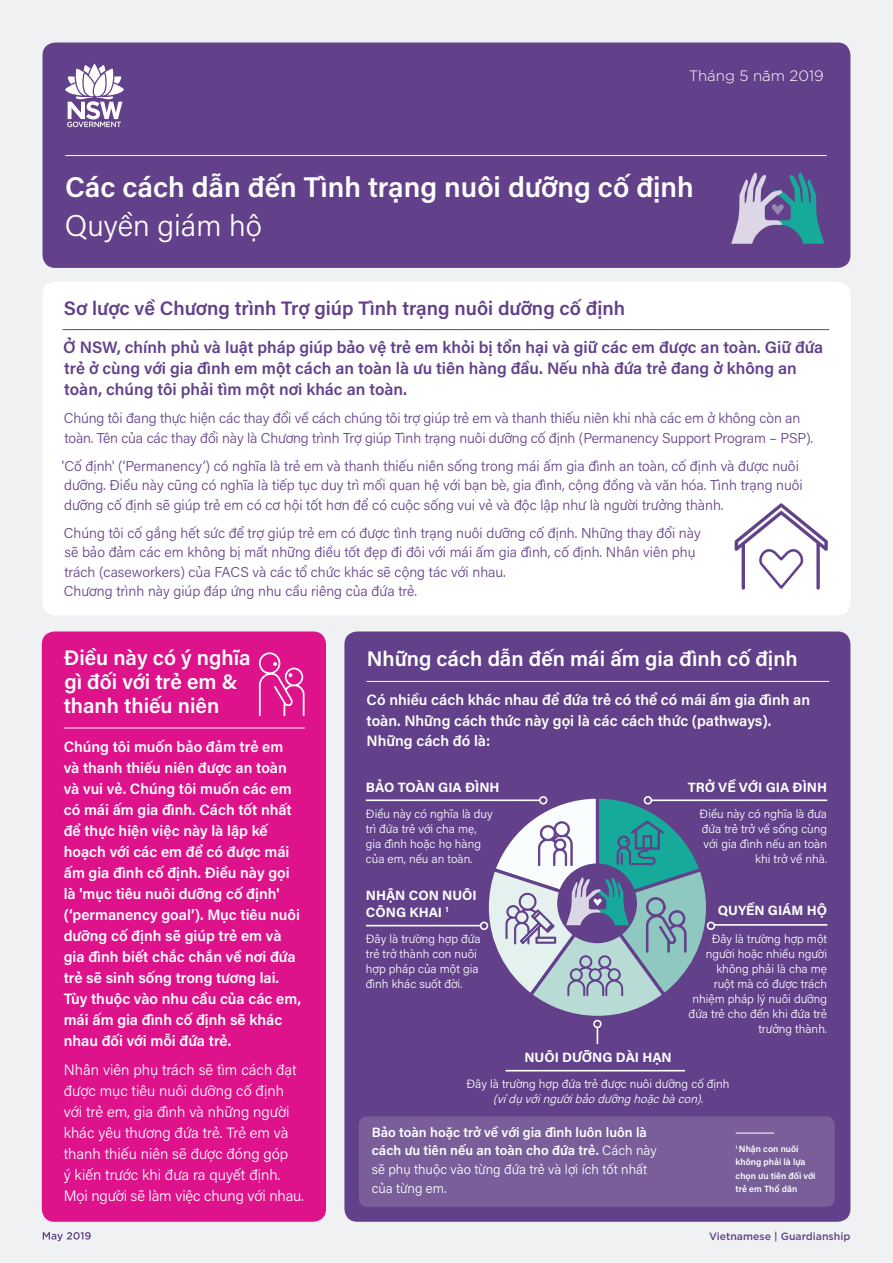
<style>
.page{position:relative;width:893px;height:1263px;background:#f0f1f2}
.page>*{position:absolute;margin:0;border:0;box-sizing:border-box;transform-origin:0 0}
.Doc_Subheading{font:300 30px "Acumin Pro";color:#fff}
.Doc_Heading{font:600 28.5px "Acumin Pro";color:#fff}
.Box_Subheading{font:600 21px/24px "Acumin Pro";color:#fff}
.Pullout_Intro_copy{font:600 19.5px "Acumin Pro";color:#62418a}
.Pullout_Intro_copy-2{font:600 16.5px/21px "Acumin Pro";color:#62418a}
.Body_Copy{font:600 15px/21px "Acumin Pro";color:#fff}
.Body_Copy-2{font:300 15px/21px "Acumin Pro";color:#fff}
.t1{font:300 15px "Gotham";color:#fff}
.Pullout_Intro_copy-3{font:300 14.25px/19.5px "Acumin Pro";color:#62418a}
.Body_Copy-3{font:600 13.5px/18.8px "Acumin Pro";color:#fff}
.Body_Copy-4{font:700 13.5px/16.5px "Acumin Pro";color:#fff}
.Body_Copy-5{font:300 12px/15px "Acumin Pro";color:#fff}
.t2{font:500 10.5px "Gotham";color:#62418a}
.t3{font:600 9px/13.5px "Acumin Pro";color:#fff}
.s1{font-style:italic}
.s2{font-weight:300}
</style>
<div class="page">
<div style="left:43px;top:282px;width:807px;height:333px;background:#fff;border-radius:13px"></div>
<div style="left:42px;top:631px;width:284px;height:591px;background:#de128a;border-radius:13px"></div>
<div style="left:344px;top:631px;width:506px;height:591px;background:#62418a;border-radius:13px"></div>
<hr style="left:64px;top:728px;width:241px;height:1px;background:#fff">
<hr style="left:367px;top:681px;width:462px;height:1px;background:#fff">
<svg style="left:735px;top:503px;width:93px;height:87px"></svg>
<svg style="left:258px;top:652px;width:47px;height:64px"></svg>
<div style="left:359px;top:1116px;width:476px;height:91px;background:#795e9a;border-radius:9px"></div>
<hr style="left:63px;top:329px;width:766px;height:1px;background:#62418a">
<svg style="left:365px;top:799px;width:463px;height:273px"></svg>
<hr style="left:648px;top:799px;width:179px;height:2px;background:#fff">
<hr style="left:506px;top:1070px;width:179px;height:1px;background:#fff">
<hr style="left:711px;top:924px;width:116px;height:2px;background:#fff">
<hr style="left:366px;top:799px;width:177px;height:2px;background:#fff">
<hr style="left:366px;top:925px;width:121px;height:1px;background:#fff">
<div style="left:481px;top:922px;width:6px;height:7px;background:#62418a;border-radius:50%"></div>
<div style="left:480px;top:921px;width:8px;height:9px;border:2px solid #fff;border-radius:50%"></div>
<svg style="left:484px;top:796px;width:233px;height:248px"></svg>
<hr style="left:736px;top:1133px;width:38px;height:1px;background:#fffeff">
<div style="left:43px;top:43px;width:807px;height:225px;background:#62418a;border-radius:13px"></div>
<hr style="left:65px;top:155px;width:761px;height:1px;background:#fff">
<svg style="left:731px;top:172px;width:93px;height:72px"></svg>
<svg style="left:43px;top:1232px;width:48px;height:9px"></svg>
<svg style="left:65px;top:64px;width:59px;height:63px"></svg>
<p class="t1" style="left:689px;top:66px;width:137px">Tháng 5 năm 2019</p>
<p class="Doc_Heading" style="left:65px;top:167px;width:630px">Các cách dẫn đến Tình trạng nuôi dưỡng cố định</p>
<p class="Doc_Subheading" style="left:65px;top:204px;width:199px">Quyền giám hộ</p>
<p class="Pullout_Intro_copy" style="left:64px;top:295px;width:563px">Sơ lược về Chương trình Trợ giúp Tình trạng nuôi dưỡng cố định</p>
<p class="Pullout_Intro_copy-2" style="left:63px;top:336px;width:761px">Ở NSW, chính phủ và luật pháp giúp bảo vệ trẻ em khỏi bị tổn hại và giữ các em được an toàn. Giữ đứa trẻ ở cùng với gia đình em một cách an toàn là ưu tiên hàng đầu. Nếu nhà đứa trẻ đang ở không an toàn, chúng tôi phải tìm một nơi khác an toàn.</p>
<p class="Pullout_Intro_copy-3" style="left:64px;top:408px;width:751px">Chúng tôi đang thực hiện các thay đổi về cách chúng tôi trợ giúp trẻ em và thanh thiếu niên khi nhà các em ở không còn an toàn. Tên của các thay đổi này là Chương trình Trợ giúp Tình trạng nuôi dưỡng cố định (Permanency Support Program – PSP).</p>
<p class="Pullout_Intro_copy-3" style="left:62px;top:456px;width:742px">'Cố định' (‘Permanency’) có nghĩa là trẻ em và thanh thiếu niên sống trong mái ấm gia đình an toàn, cố định và được nuôi dưỡng. Điều này cũng có nghĩa là tiếp tục duy trì mối quan hệ với bạn bè, gia đình, cộng đồng và văn hóa. Tình trạng nuôi dưỡng cố định sẽ giúp trẻ em có cơ hội tốt hơn để có cuộc sống vui vẻ và độc lập như là người trưởng thành.</p>
<p class="Pullout_Intro_copy-3" style="left:64px;top:523px;width:638px">Chúng tôi cố gắng hết sức để trợ giúp trẻ em có được tình trạng nuôi dưỡng cố định. Những thay đổi này sẽ bảo đảm các em không bị mất những điều tốt đẹp đi đôi với mái ấm gia đình, cố định. Nhân viên phụ trách (caseworkers) của FACS và các tổ chức khác sẽ cộng tác với nhau.<br>Chương trình này giúp đáp ứng nhu cầu riêng của đứa trẻ.</p>
<p class="Box_Subheading" style="left:64px;top:645px;width:188px">Điều này có ý nghĩa gì đối với trẻ em &amp; thanh thiếu niên</p>
<p class="Box_Subheading" style="left:367px;top:645px;width:432px">Những cách dẫn đến mái ấm gia đình cố định</p>
<p class="Body_Copy" style="left:367px;top:689px;width:445px;line-height:20.2px">Có nhiều cách khác nhau để đứa trẻ có thể có mái ấm gia đình an toàn. Những cách thức này gọi là các cách thức (pathways).</p>
<p class="Body_Copy" style="left:367px;top:729px;width:125px">Những cách đó là:</p>
<p class="Body_Copy" style="left:64px;top:735px;width:239px">Chúng tôi muốn bảo đảm trẻ em và thanh thiếu niên được an toàn và vui vẻ. Chúng tôi muốn các em có mái ấm gia đình. Cách tốt nhất để thực hiện việc này là lập kế hoạch với các em để có được mái ấm gia đình cố định. Điều này gọi là 'mục tiêu nuôi dưỡng cố định' (‘permanency goal’). Mục tiêu nuôi dưỡng cố định sẽ giúp trẻ em và gia đình biết chắc chắn về nơi đứa trẻ sẽ sinh sống trong tương lai.<br>Tùy thuộc vào nhu cầu của các em, mái ấm gia đình cố định sẽ khác nhau đối với mỗi đứa trẻ.</p>
<p class="Body_Copy-2" style="left:64px;top:1059px;width:242px">Nhân viên phụ trách sẽ tìm cách đạt được mục tiêu nuôi dưỡng cố định với trẻ em, gia đình và những người khác yêu thương đứa trẻ. Trẻ em và thanh thiếu niên sẽ được đóng góp<br>ý kiến trước khi đưa ra quyết định.<br>Mọi người sẽ làm việc chung với nhau.</p>
<p class="Body_Copy-4" style="left:688px;top:779px;width:141px">TRỞ VỀ VỚI GIA ĐÌNH</p>
<p class="Body_Copy-4" style="left:366px;top:779px;width:135px">BẢO TOÀN GIA ĐÌNH</p>
<p class="Body_Copy-5" style="left:366px;top:806px;width:128px">Điều này có nghĩa là duy trì đứa trẻ với cha mẹ, gia đình hoặc họ hàng của em, nếu an toàn.</p>
<p class="Body_Copy-5" style="left:700px;top:806px;width:129px;text-align:right">Điều này có nghĩa là đưa đứa trẻ trở về sống cùng với gia đình nếu an toàn khi trở về nhà.</p>
<p class="Body_Copy-4" style="left:366px;top:887px;width:112px">NHẬN CON NUÔI<br>CÔNG KHAI <sup>1</sup></p>
<p class="Body_Copy-4" style="left:718px;top:902px;width:111px">QUYỀN GIÁM HỘ</p>
<p class="Body_Copy-5" style="left:366px;top:930px;width:116px">Đây là trường hợp đứa trẻ trở thành con nuôi hợp pháp của một gia đình khác suốt đời.</p>
<p class="Body_Copy-5" style="left:689px;top:930px;width:140px;text-align:right">Đây là trường hợp một người hoặc nhiều người không phải là cha mẹ<br>ruột mà có được trách nhiệm pháp lý nuôi dưỡng đứa trẻ cho đến khi đứa trẻ trưởng thành.</p>
<p class="Body_Copy-4" style="left:524px;top:1048px;width:149px">NUÔI DƯỠNG DÀI HẠN</p>
<p class="Body_Copy-5" style="left:467px;top:1075px;width:265px;text-align:center">Đây là trường hợp đứa trẻ được nuôi dưỡng cố định <span class="s1">(ví dụvớingườibảodưỡnghoặcbàcon).</span></p>
<p class="Body_Copy-3" style="left:372px;top:1122px;width:286px">Bảo toàn hoặc trở về với gia đình luôn luôn là cách ưu tiên nếu an toàn cho đứa trẻ. <span class="s2">Cách này sẽ phụ thuộc vào từng đứa trẻ và lợi ích tốt nhất của từng em.</span></p>
<p class="t3" style="left:736px;top:1141px;width:81px"><sup>1</sup> Nhận con nuôi không phải là lựa chọn ưu tiên đối với trẻ em Thổ dân</p>
<p class="t2" style="left:709px;top:1229px;width:143px">Vietnamese | Guardianship</p>
</div>
